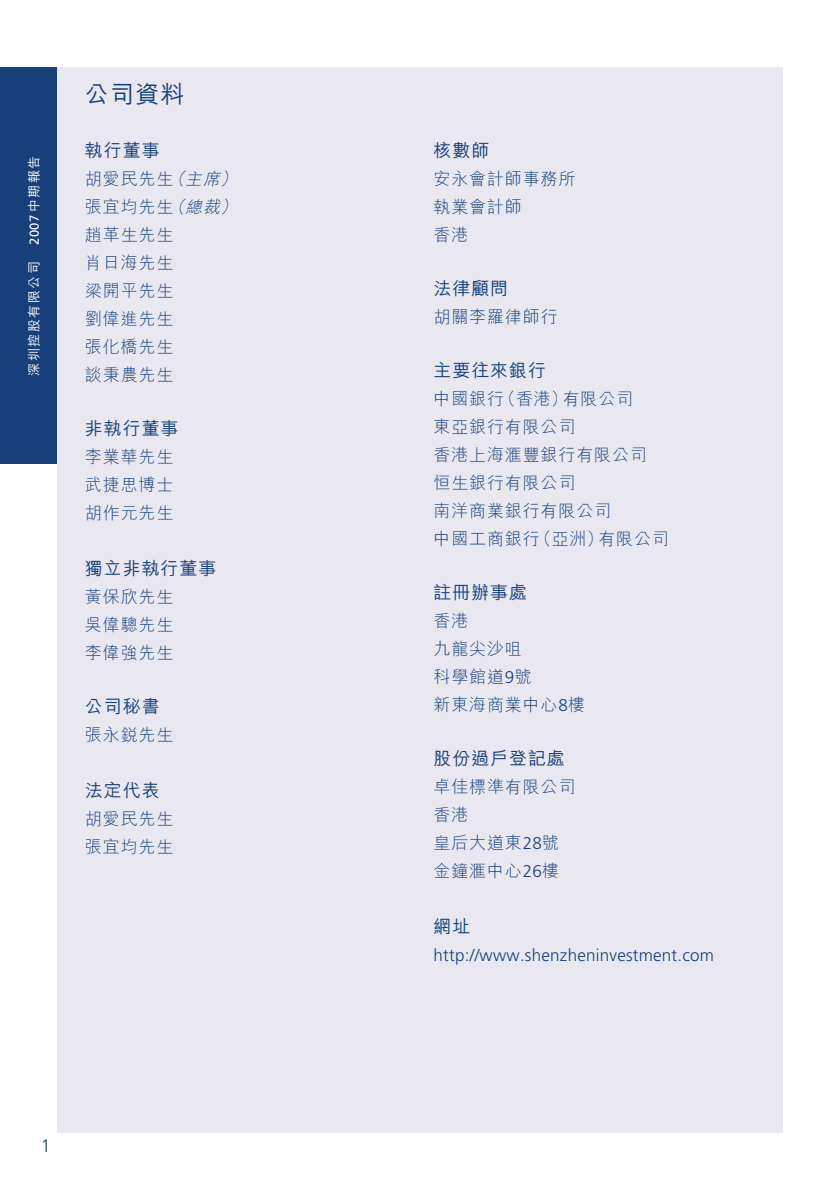
<style>
.page{position:relative;width:840px;height:1190px;background:#fff}
.page>*{position:absolute;margin:0;border:0;box-sizing:border-box;transform-origin:0 0}
.t1{font:500 24px "M Hei";color:#17407a}
.t2{font:500 18px "M Hei";letter-spacing:.05em;color:#17407a}
.t3{font:300 18px "Frutiger";color:#17407a}
.t4{font:300 17px/28px "M Hei";letter-spacing:.05em;color:#17407a}
.t5{font:300 17px "Frutiger";letter-spacing:.015em;color:#17407a}
.t6{font:500 13px "M Hei";letter-spacing:.115em;color:#fff}
.t7{font:13px "Frutiger";color:#fff}
.s1{font-family:"M Hei";font-weight:500}
.s2{font-style:italic}
.s3{font-family:"Frutiger"}
</style>
<div class="page">
<div style="left:0;top:67px;width:68px;height:397px;background:#17407a"></div>
<div style="left:57px;top:67px;width:725px;height:1066px;background:#e9e8f0"></div>
<p class="t7" style="left:29px;top:245px;width:90px;rotate:-90deg">2007<span class="s1">中期報告</span></p>
<p class="t6" style="left:29px;top:376px;width:116px;rotate:-90deg">深圳控股有限公司</p>
<h1 class="t1" style="left:85px;top:85px;width:101px">公司資料</h1>
<p class="t2" style="left:85px;top:144px;width:76px">執行董事</p>
<p class="t4" style="left:85px;top:167px;width:157px">胡愛民先生<span class="s2">（主席）</span>張宜均先生<span class="s2">（總裁）</span>趙革生先生<br>肖日海先生<br>梁開平先生<br>劉偉進先生<br>張化橋先生<br>談秉農先生</p>
<p class="t2" style="left:85px;top:421px;width:95px">非執行董事</p>
<p class="t4" style="left:85px;top:445px;width:90px;text-align:justify">李業華先生武捷思博士胡作元先生</p>
<p class="t2" style="left:85px;top:561px;width:133px">獨立非執行董事</p>
<p class="t4" style="left:85px;top:585px;width:90px;text-align:justify">黃保欣先生吳偉驄先生李偉強先生</p>
<p class="t2" style="left:85px;top:699px;width:76px">公司秘書</p>
<p class="t4" style="left:85px;top:723px;width:90px">張永銳先生</p>
<p class="t2" style="left:85px;top:783px;width:76px">法定代表</p>
<p class="t4" style="left:85px;top:807px;width:90px">胡愛民先生張宜均先生</p>
<p class="t3" style="left:41px;top:1139px;width:12px">1</p>
<p class="t2" style="left:434px;top:144px;width:57px">核數師</p>
<p class="t4" style="left:434px;top:167px;width:143px">安永會計師事務所執業會計師<br>香港</p>
<p class="t2" style="left:434px;top:282px;width:76px">法律顧問</p>
<p class="t4" style="left:434px;top:305px;width:126px">胡關李羅律師行</p>
<p class="t2" style="left:434px;top:363px;width:114px">主要往來銀行</p>
<p class="t4" style="left:434px;top:387px;width:237px">中國銀行（香港）有限公司<br>東亞銀行有限公司<br>香港上海㶅豐銀行有限公司<br>囱生銀行有限公司<br>南洋商業銀行有限公司<br>中國工商銀行（亞洲）有限公司</p>
<p class="t2" style="left:434px;top:585px;width:95px">註冊辦事處</p>
<p class="t4" style="left:434px;top:609px;width:153px">香港<br>九龍尖沙咀<br>科學館道<span class="s3">9</span>號<br>新東海商業中心<span class="s3">8</span>樓</p>
<p class="t2" style="left:434px;top:751px;width:133px">股份過戶登記處</p>
<p class="t4" style="left:434px;top:775px;width:143px">卓佳標準有限公司香港<br>皇后大道東<span class="s3">28</span>號金鐘㶅中心<span class="s3">26</span>樓</p>
<p class="t2" style="left:434px;top:919px;width:38px">網址</p>
<p class="t5" style="left:434px;top:948px;width:282px">http://www.shenzheninvestment.com</p>
</div>
